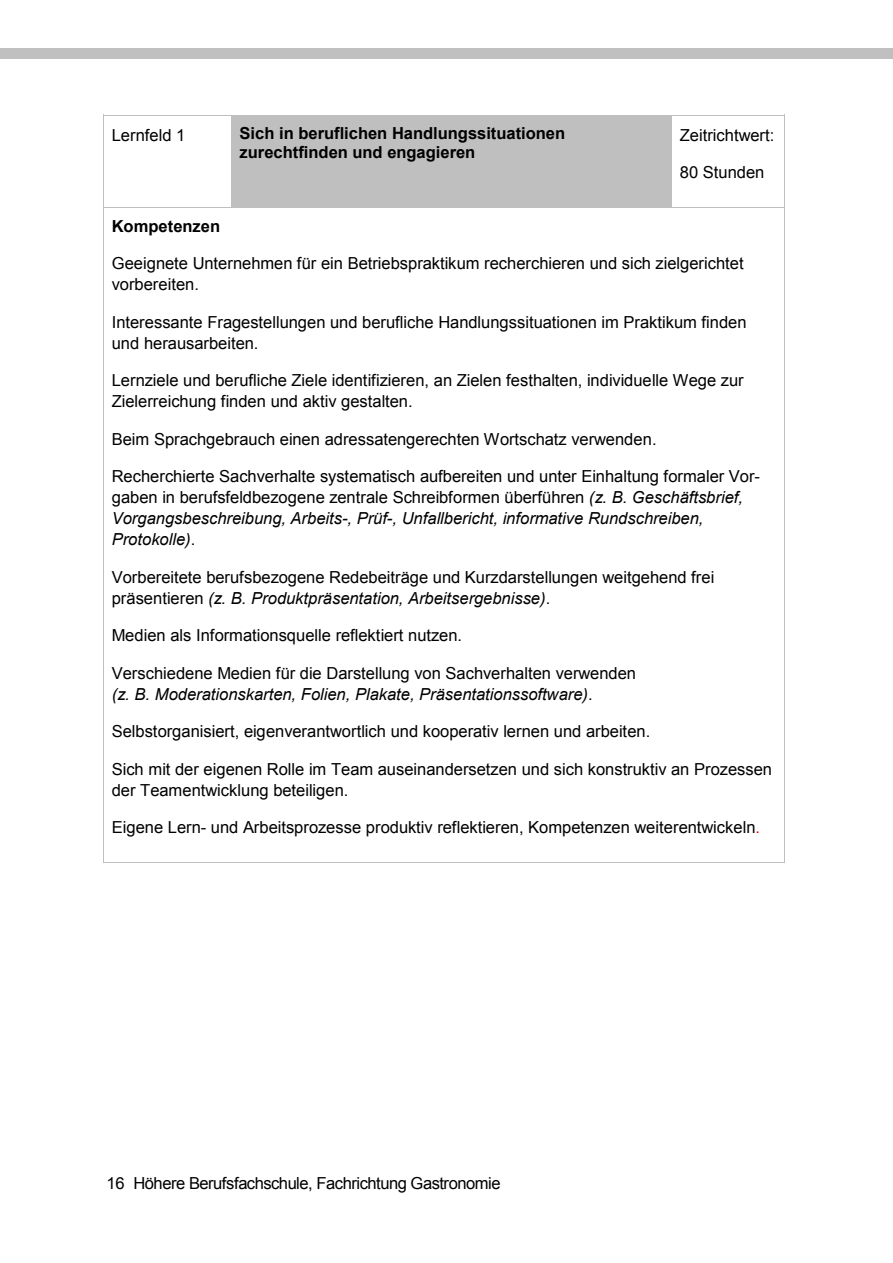
<style>
.page{position:relative;width:893px;height:1263px;background:#fff}
.page>*{position:absolute;margin:0;border:0;box-sizing:border-box;transform-origin:0 0}
.t1{font:16.5px/21px "Arial";color:#000}
.t2{font:700 16.5px/18.9px "Arial";color:#000}
.t3{font:16.5px "Arial";letter-spacing:-.035em;color:#000}
.s1{font-style:italic}
.s2{color:#f00}
</style>
<div class="page">
<div style="left:0;top:48px;width:893px;height:11px;background:#c0c0c0"></div>
<div style="left:232px;top:116px;width:439px;height:92px;background:#bfbfbf"></div>
<hr style="left:104px;top:115px;width:127px;height:1px;background:#bfbfbf">
<hr style="left:232px;top:115px;width:439px;height:1px;background:#bfbfbf">
<hr style="left:672px;top:115px;width:112px;height:1px;background:#bfbfbf">
<hr style="left:103px;top:124px;width:1px;height:84px;background:#bfbfbf">
<hr style="left:231px;top:124px;width:1px;height:84px;background:#bfbfbf">
<hr style="left:671px;top:124px;width:1px;height:84px;background:#bfbfbf">
<hr style="left:784px;top:124px;width:1px;height:84px;background:#bfbfbf">
<hr style="left:104px;top:208px;width:127px;height:1px;background:#bfbfbf">
<hr style="left:232px;top:208px;width:439px;height:1px;background:#bfbfbf">
<hr style="left:672px;top:208px;width:112px;height:1px;background:#bfbfbf">
<hr style="left:103px;top:217px;width:1px;height:645px;background:#bfbfbf">
<hr style="left:104px;top:862px;width:680px;height:1px;background:#bfbfbf">
<hr style="left:784px;top:217px;width:1px;height:645px;background:#bfbfbf">
<p class="t1" style="left:112px;top:125px;width:75px">Lernfeld 1</p>
<p class="t2" style="left:240px;top:125px;width:327px">Sich in beruflichen Handlungssituationen zurechtfinden und engagieren</p>
<p class="t1" style="left:680px;top:125px;width:96px">Zeitrichtwert:</p>
<p class="t1" style="left:680px;top:162px;width:86px">80 Stunden</p>
<p class="t2" style="left:112px;top:217px;width:110px">Kompetenzen</p>
<p class="t1" style="left:112px;top:253px;width:633px">Geeignete Unternehmen für ein Betriebspraktikum recherchieren und sich zielgerichtet vorbereiten.</p>
<p class="t1" style="left:112px;top:312px;width:636px">Interessante Fragestellungen und berufliche Handlungssituationen im Praktikum finden und herausarbeiten.</p>
<p class="t1" style="left:112px;top:370px;width:633px">Lernziele und berufliche Ziele identifizieren, an Zielen festhalten, individuelle Wege zur<br>Zielerreichung finden und aktiv gestalten.</p>
<p class="t1" style="left:112px;top:429px;width:546px">Beim Sprachgebrauch einen adressatengerechten Wortschatz verwenden.</p>
<p class="t1" style="left:112px;top:466px;width:650px">Recherchierte Sachverhalte systematisch aufbereiten und unter Einhaltung formaler Vor&shy;gaben in berufsfeldbezogene zentrale Schreibformen überführen <span class="s1">(z. B. Geschäftsbrief, Vorgangsbeschreibung, Arbeits-, Prüf-, Unfallbericht, informative Rundschreiben, Protokolle)</span>.</p>
<p class="t1" style="left:112px;top:566px;width:604px">Vorbereitete berufsbezogene Redebeiträge und Kurzdarstellungen weitgehend frei präsentieren <span class="s1">(z. B. Produktpräsentation, Arbeitsergebnisse)</span>.</p>
<p class="t1" style="left:112px;top:625px;width:352px">Medien als Informationsquelle reflektiert nutzen.</p>
<p class="t1" style="left:112px;top:663px;width:526px">Verschiedene Medien für die Darstellung von Sachverhalten verwenden <span class="s1">(z. B. Moderationskarten, Folien, Plakate, Präsentationssoftware)</span>.</p>
<p class="t1" style="left:112px;top:721px;width:540px">Selbstorganisiert, eigenverantwortlich und kooperativ lernen und arbeiten.</p>
<p class="t1" style="left:112px;top:758px;width:662px">Sich mit der eigenen Rolle im Team auseinandersetzen und sich konstruktiv an Prozessen der Teamentwicklung beteiligen.</p>
<p class="t1" style="left:112px;top:817px;width:650px">Eigene Lern- und Arbeitsprozesse produktiv reflektieren, Kompetenzen weiterentwickeln<span class="s2">.</span></p>
<p class="t3" style="left:106px;top:1172px;width:396px">16 Höhere Berufsfachschule, Fachrichtung Gastronomie</p>
</div>
